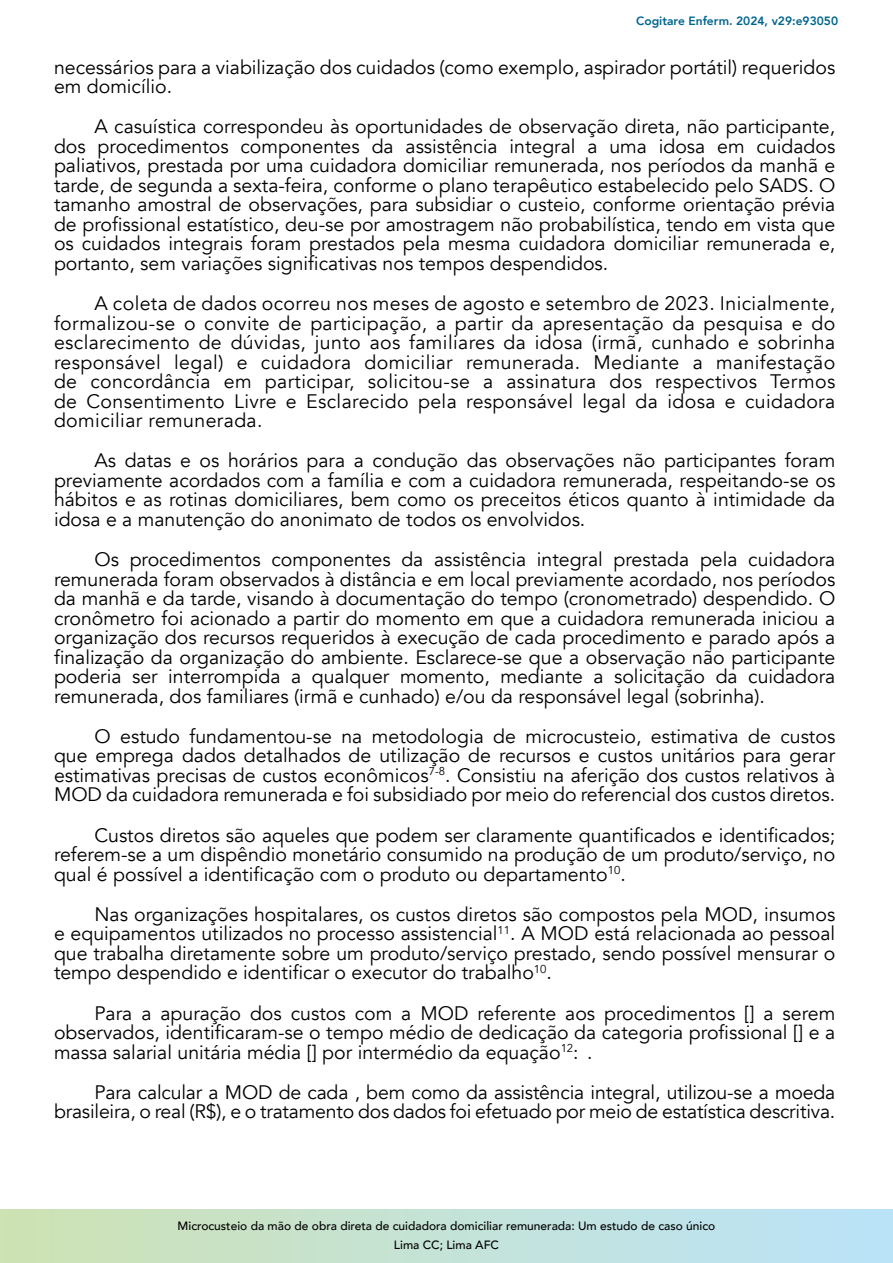
<style>
.page{position:relative;width:893px;height:1263px;background:#fff}
.page>*{position:absolute;margin:0;border:0;box-sizing:border-box;transform-origin:0 0}
.t1{font:19.5px/19.5px "Avenir";color:#000;text-align:justify}
.t2{font:500 12px/18.6px "Avenir";color:#000;text-align:center}
.t3{font:800 12px "Avenir";color:#00658f}
</style>
<div class="page">
<svg style="left:0;top:1209px;width:893px;height:54px;background:#c4e2d6"></svg>
<p class="t3" style="left:636px;top:12px;width:203px">Cogitare Enferm. 2024, v29:e93050</p>
<p class="t1" style="left:54px;top:57px;width:783px">necessários para a viabilização dos cuidados (como exemplo, aspirador portátil) requeridos em domicílio.</p>
<p class="t1" style="left:54px;top:117px;width:783px;text-indent:40px">A casuística correspondeu às oportunidades de observação direta, não participante, dos procedimentos componentes da assistência integral a uma idosa em cuidados paliativos, prestada por uma cuidadora domiciliar remunerada, nos períodos da manhã e tarde, de segunda a sexta-feira, conforme o plano terapêutico estabelecido pelo SADS. O tamanho amostral de observações, para subsidiar o custeio, conforme orientação prévia de profissional estatístico, deu-se por amostragem não probabilística, tendo em vista que os cuidados integrais foram prestados pela mesma cuidadora domiciliar remunerada e, portanto, sem variações significativas nos tempos despendidos.</p>
<p class="t1" style="left:54px;top:294px;width:783px;text-indent:40px">A coleta de dados ocorreu nos meses de agosto e setembro de 2023. Inicialmente, formalizou-se o convite de participação, a partir da apresentação da pesquisa e do esclarecimento de dúvidas, junto aos familiares da idosa (irmã, cunhado e sobrinha responsável legal) e cuidadora domiciliar remunerada. Mediante a manifestação de concordância em participar, solicitou-se a assinatura dos respectivos Termos de Consentimento Livre e Esclarecido pela responsável legal da idosa e cuidadora domiciliar remunerada.</p>
<p class="t1" style="left:54px;top:451px;width:783px;text-indent:40px">As datas e os horários para a condução das observações não participantes foram previamente acordados com a família e com a cuidadora remunerada, respeitando-se os hábitos e as rotinas domiciliares, bem como os preceitos éticos quanto à intimidade da idosa e a manutenção do anonimato de todos os envolvidos.</p>
<p class="t1" style="left:54px;top:550px;width:783px;text-indent:40px">Os procedimentos componentes da assistência integral prestada pela cuidadora remunerada foram observados à distância e em local previamente acordado, nos períodos da manhã e da tarde, visando à documentação do tempo (cronometrado) despendido. O cronômetro foi acionado a partir do momento em que a cuidadora remunerada iniciou a organização dos recursos requeridos à execução de cada procedimento e parado após a finalização da organização do ambiente. Esclarece-se que a observação não participante poderia ser interrompida a qualquer momento, mediante a solicitação da cuidadora remunerada, dos familiares (irmã e cunhado) e/ou da responsável legal (sobrinha).</p>
<p class="t1" style="left:54px;top:727px;width:783px;text-indent:40px">O estudo fundamentou-se na metodologia de microcusteio, estimativa de custos que emprega dados detalhados de utilização de recursos e custos unitários para gerar estimativas precisas de custos econômicos<sup>7-8</sup>. Consistiu na aferição dos custos relativos à MOD da cuidadora remunerada e foi subsidiado por meio do referencial dos custos diretos.</p>
<p class="t1" style="left:54px;top:825px;width:783px;text-indent:40px">Custos diretos são aqueles que podem ser claramente quantificados e identificados; referem-se a um dispêndio monetário consumido na produção de um produto/serviço, no qual é possível a identificação com o produto ou departamento<sup>10</sup>.</p>
<p class="t1" style="left:54px;top:905px;width:783px;text-indent:40px">Nas organizações hospitalares, os custos diretos são compostos pela MOD, insumos e equipamentos utilizados no processo assistencial<sup>11</sup>. A MOD está relacionada ao pessoal que trabalha diretamente sobre um produto/serviço prestado, sendo possível mensurar o tempo despendido e identificar o executor do trabalho<sup>10</sup>.</p>
<p class="t1" style="left:54px;top:1003px;width:783px;text-indent:40px">Para a apuração dos custos com a MOD referente aos procedimentos [] a serem observados, identificaram-se o tempo médio de dedicação da categoria profissional [] e a massa salarial unitária média [] por intermédio da equação<sup>12</sup>: .</p>
<p class="t1" style="left:54px;top:1083px;width:783px;text-align:right">Para calcular a MOD de cada , bem como da assistência integral, utilizou-se a moeda brasileira, o real (R$), e o tratamento dos dados foi efetuado por meio de estatística descritiva.</p>
<p class="t2" style="left:178px;top:1216px;width:539px">Microcusteio da mão de obra direta de cuidadora domiciliar remunerada: Um estudo de caso único<br>Lima CC; Lima AFC</p>
</div>
